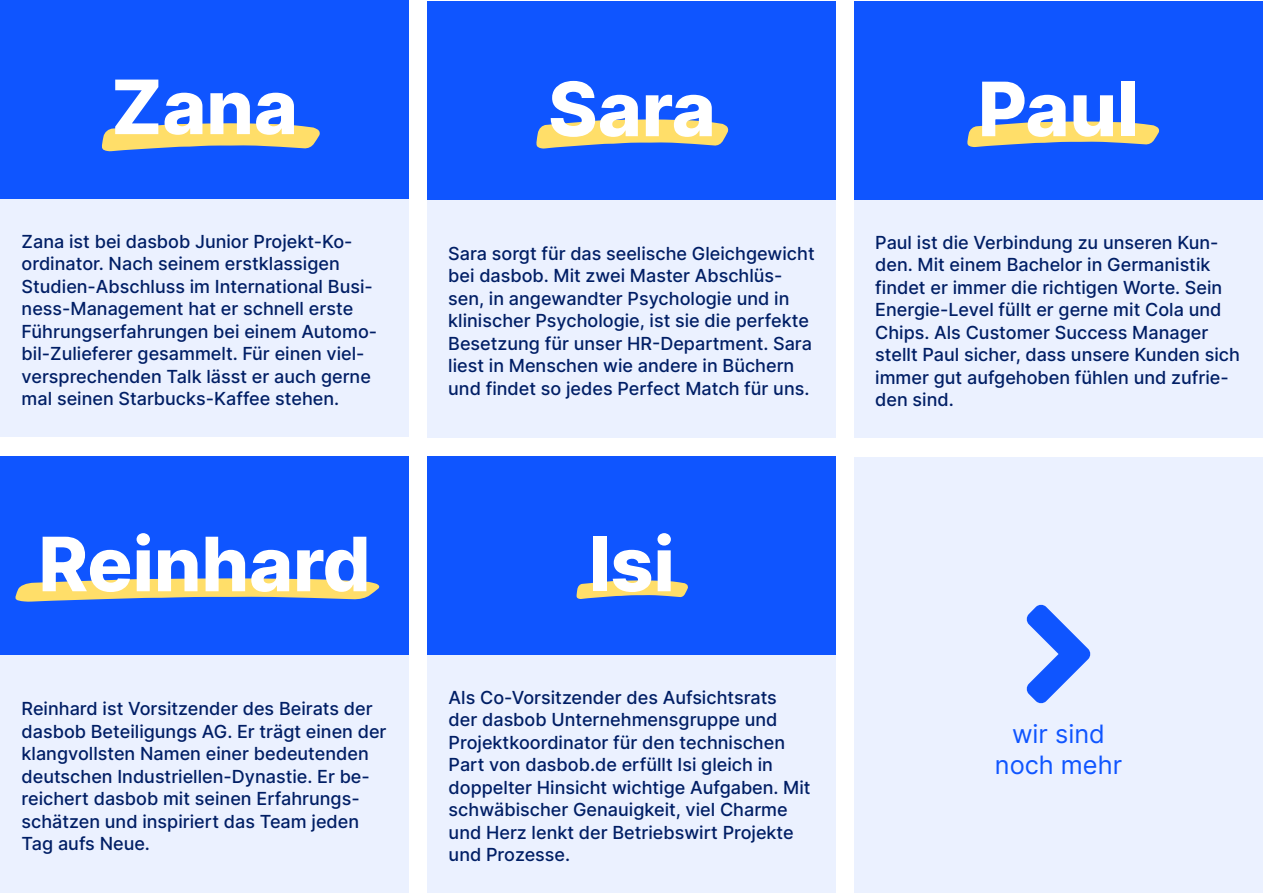
<style>
.page{position:relative;width:1263px;height:893px;background:#fff}
.page>*{position:absolute;margin:0;border:0;box-sizing:border-box;transform-origin:0 0}
.t1{font:800 75px "Inter";color:#fff}
.t2{font:25.35px/30.5px "Inter";color:#0f55ff;text-align:center}
.t3{font:500 18px/22.5px "Inter";color:#001e65}
</style>
<div class="page">
<div style="left:427px;top:655px;width:409px;height:238px;background:#ebf1ff"></div>
<div style="left:427px;top:456px;width:409px;height:199px;background:#0f55ff"></div>
<svg style="left:576px;top:580px;width:112px;height:19px"></svg>
<div style="left:0;top:655px;width:409px;height:238px;background:#ebf1ff"></div>
<div style="left:0;top:456px;width:409px;height:199px;background:#0f55ff"></div>
<svg style="left:15px;top:578px;width:365px;height:24px"></svg>
<div style="left:0;top:198px;width:409px;height:239px;background:#ebf1ff"></div>
<div style="left:0;top:0;width:409px;height:198px;background:#0f55ff"></div>
<svg style="left:102px;top:123px;width:218px;height:28px"></svg>
<div style="left:427px;top:200px;width:409px;height:238px;background:#ebf1ff"></div>
<div style="left:854px;top:200px;width:409px;height:238px;background:#ebf1ff"></div>
<div style="left:427px;top:1px;width:409px;height:199px;background:#0f55ff"></div>
<div style="left:854px;top:1px;width:409px;height:199px;background:#0f55ff"></div>
<svg style="left:967px;top:121px;width:193px;height:26px"></svg>
<svg style="left:536px;top:119px;width:193px;height:30px"></svg>
<div style="left:855px;top:457px;width:408px;height:436px;background:#ebf1ff"></div>
<svg style="left:1026px;top:604px;width:65px;height:100px"></svg>
<h1 class="t1" style="left:111px;top:52px;width:188px">Zana</h1>
<p class="t3" style="left:22px;top:229px;width:357px">Zana ist bei dasbob Junior Projekt-Ko&shy;ordinator. Nach seinem erstklassigen Studien-Abschluss im International Busi&shy;ness-Management hat er schnell erste Führungserfahrungen bei einem Automo&shy;bil-Zulieferer gesammelt. Für einen viel&shy;versprechenden Talk lässt er auch gerne mal seinen Starbucks-Kaffee stehen.</p>
<h1 class="t1" style="left:38px;top:509px;width:333px">Reinhard</h1>
<p class="t3" style="left:22px;top:697px;width:366px">Reinhard ist Vorsitzender des Beirats der dasbob Beteiligungs AG. Er trägt einen der klangvollsten Namen einer bedeutenden deutschen Industriellen-Dynastie. Er be&shy;reichert dasbob mit seinen Erfahrungs&shy;schätzen und inspiriert das Team jeden Tag aufs Neue.</p>
<h1 class="t1" style="left:548px;top:54px;width:169px">Sara</h1>
<h1 class="t1" style="left:978px;top:54px;width:162px">Paul</h1>
<p class="t3" style="left:448px;top:242px;width:368px">Sara sorgt für das seelische Gleichgewicht bei dasbob. Mit zwei Master Abschlüs&shy;sen, in angewandter Psychologie und in klinischer Psychologie, ist sie die perfekte Besetzung für unser HR-Department. Sara liest in Menschen wie andere in Büchern und findet so jedes Perfect Match für uns.</p>
<p class="t3" style="left:875px;top:231px;width:366px">Paul ist die Verbindung zu unseren Kun&shy;den. Mit einem Bachelor in Germanistik findet er immer die richtigen Worte. Sein Energie-Level füllt er gerne mit Cola und Chips. Als Customer Success Manager stellt Paul sicher, dass unsere Kunden sich immer gut aufgehoben fühlen und zufrie&shy;den sind.</p>
<h1 class="t1" style="left:589px;top:509px;width:87px">Isi</h1>
<p class="t3" style="left:449px;top:686px;width:363px">Als Co-Vorsitzender des Aufsichtsrats<br>der dasbob Unternehmensgruppe und Projektkoordinator für den technischen Part von dasbob.de erfüllt Isi gleich in doppelter Hinsicht wichtige Aufgaben. Mit schwäbischer Genauigkeit, viel Charme und Herz lenkt der Betriebswirt Projekte und Prozesse.</p>
<h2 class="t2" style="left:995px;top:718px;width:129px">wir sind noch mehr</h2>
</div>
